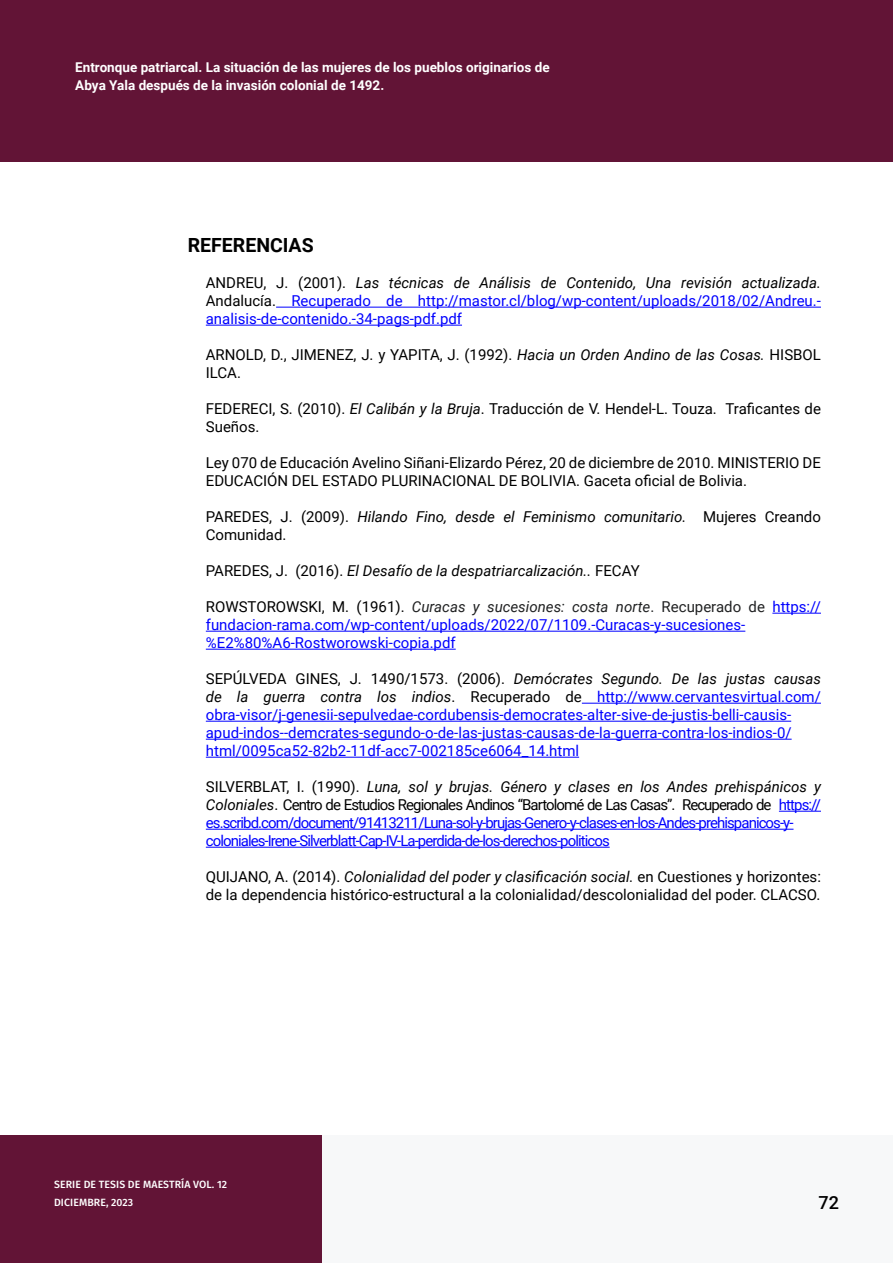
<style>
.page{position:relative;width:893px;height:1263px;background:#fff}
.page>*{position:absolute;margin:0;border:0;box-sizing:border-box;transform-origin:0 0}
.t1{font:700 19.5px "Roboto";color:#000}
.t2{font:500 18px "Roboto";color:#000}
.t3{font:15px/18px "Roboto";color:#00f}
.t4{font:15px/18px "Roboto";color:#000}
.t5{font:15px/18px "Roboto";letter-spacing:-.06em;color:#00f}
.t6{font:italic 15px "Roboto";color:#000}
.t7{font:700 13.5px/18px "Roboto";color:#fff}
.t8{font:500 10.5px/18px "Fira Sans";letter-spacing:.01em;color:#fff}
.s1{color:#000}
.s2{font-style:italic;color:#000}
.s3{font-style:italic}
.s4{font-style:normal}
.s5{font-style:italic;color:#202122}
.s6{color:#202122}
</style>
<div class="page">
<div style="left:322px;top:1135px;width:571px;height:128px;background:#f7f8f9"></div>
<div style="left:0;top:1135px;width:322px;height:128px;background:#621436"></div>
<div style="left:0;top:0;width:893px;height:162px;background:#621436"></div>
<hr style="left:276px;top:307px;width:545px;height:1px;background:#00f">
<hr style="left:206px;top:325px;width:256px;height:1px;background:#00f">
<hr style="left:772px;top:613px;width:49px;height:1px;background:#00f">
<hr style="left:206px;top:631px;width:539px;height:1px;background:#00f">
<hr style="left:206px;top:649px;width:250px;height:1px;background:#00f">
<hr style="left:582px;top:703px;width:239px;height:1px;background:#00f">
<hr style="left:206px;top:721px;width:585px;height:1px;background:#00f">
<hr style="left:206px;top:739px;width:586px;height:1px;background:#00f">
<hr style="left:206px;top:757px;width:373px;height:1px;background:#00f">
<hr style="left:779px;top:811px;width:42px;height:1px;background:#00f">
<hr style="left:206px;top:829px;width:587px;height:1px;background:#00f">
<hr style="left:206px;top:847px;width:404px;height:1px;background:#00f">
<p class="t7" style="left:75px;top:58px;width:476px">Entronque patriarcal. La situación de las mujeres de los pueblos originarios de<br>Abya Yala después de la invasión colonial de 1492.</p>
<h1 class="t1" style="left:188px;top:231px;width:127px">REFERENCIAS</h1>
<p class="t3" style="left:206px;top:273px;width:617px;text-align:justify"><span class="s1">ANDREU, J. (2001).</span> <span class="s2">Las técnicas de Análisis de Contenido, Una revisión actualizada.<br></span><span class="s1">Andalucía.</span> Recuperado de http://mastor.cl/blog/wp-content/uploads/2018/02/Andreu.- analisis-de-contenido.-34-pags-pdf.pdf</p>
<p class="t4" style="left:206px;top:345px;width:617px">ARNOLD, D., JIMENEZ, J. y YAPITA, J. (1992). <span class="s3">Hacia un Orden Andino de las Cosas.</span> HISBOL<br>ILCA.</p>
<p class="t4" style="left:206px;top:399px;width:617px">FEDERECI, S. (2010). <span class="s3">El Calibán y la Bruja</span>. Traducción de V. Hendel-L. Touza. Traficantes de<br>Sueños.</p>
<p class="t4" style="left:206px;top:453px;width:617px">Ley 070 de Educación Avelino Siñani-Elizardo Pérez, 20 de diciembre de 2010. MINISTERIO DE<br>EDUCACIÓN DEL ESTADO PLURINACIONAL DE BOLIVIA. Gaceta oficial de Bolivia.</p>
<p class="t4" style="left:206px;top:507px;width:617px">PAREDES, J. (2009). <span class="s3">Hilando Fino, desde el Feminismo comunitario.</span> Mujeres Creando<br>Comunidad.</p>
<p class="t6" style="left:206px;top:560px;width:435px"><span class="s4">PAREDES, J. (2016).</span> El Desafío de la despatriarcalización.. <span class="s4">FECAY</span></p>
<p class="t3" style="left:206px;top:597px;width:617px"><span class="s1">ROWSTOROWSKI, M. (1961).</span> <span class="s5">Curacas y sucesiones: costa norte</span><span class="s6">. Recuperado de</span> https:// fundacion-rama.com/wp-content/uploads/2022/07/1109.-Curacas-y-sucesiones-%E2%80%A6-Rostworowski-copia.pdf</p>
<p class="t3" style="left:206px;top:669px;width:617px"><span class="s1">SEPÚLVEDA GINES, J. 1490/1573. (2006).</span> <span class="s2">Demócrates Segundo. De las justas causas de la guerra contra los indios</span><span class="s1">. Recuperado de</span> http://www.cervantesvirtual.com/ obra-visor/j-genesii-sepulvedae-cordubensis-democrates-alter-sive-de-justis-belli-causis&shy;apud-indos--demcrates-segundo-o-de-las-justas-causas-de-la-guerra-contra-los-indios-0/ html/0095ca52-82b2-11df-acc7-002185ce6064_14.html</p>
<p class="t5" style="left:206px;top:777px;width:617px"><span class="s1">SILVERBLAT, I. (1990).</span> <span class="s2">Luna, sol y brujas. Género y clases en los Andes prehispánicos y Coloniales</span><span class="s1">. Centro de Estudios Regionales Andinos “Bartolomé de Las Casas”. Recuperado de</span> https:// es.scribd.com/document/91413211/Luna-sol-y-brujas-Genero-y-clases-en-los-Andes-prehispanicos-y&shy;coloniales-Irene-Silverblatt-Cap-IV-La-perdida-de-los-derechos-politicos</p>
<p class="t4" style="left:206px;top:867px;width:617px">QUIJANO, A. (2014). <span class="s3">Colonialidad del poder y clasificación social.</span> en Cuestiones y horizontes: de la dependencia histórico-estructural a la colonialidad/descolonialidad del poder. CLACSO.</p>
<p class="t8" style="left:54px;top:1175px;width:175px">SERIE DE TESIS DE MAESTRÍA VOL. 12<br>DICIEMBRE, 2023</p>
<p class="t2" style="left:818px;top:1190px;width:22px">72</p>
</div>
